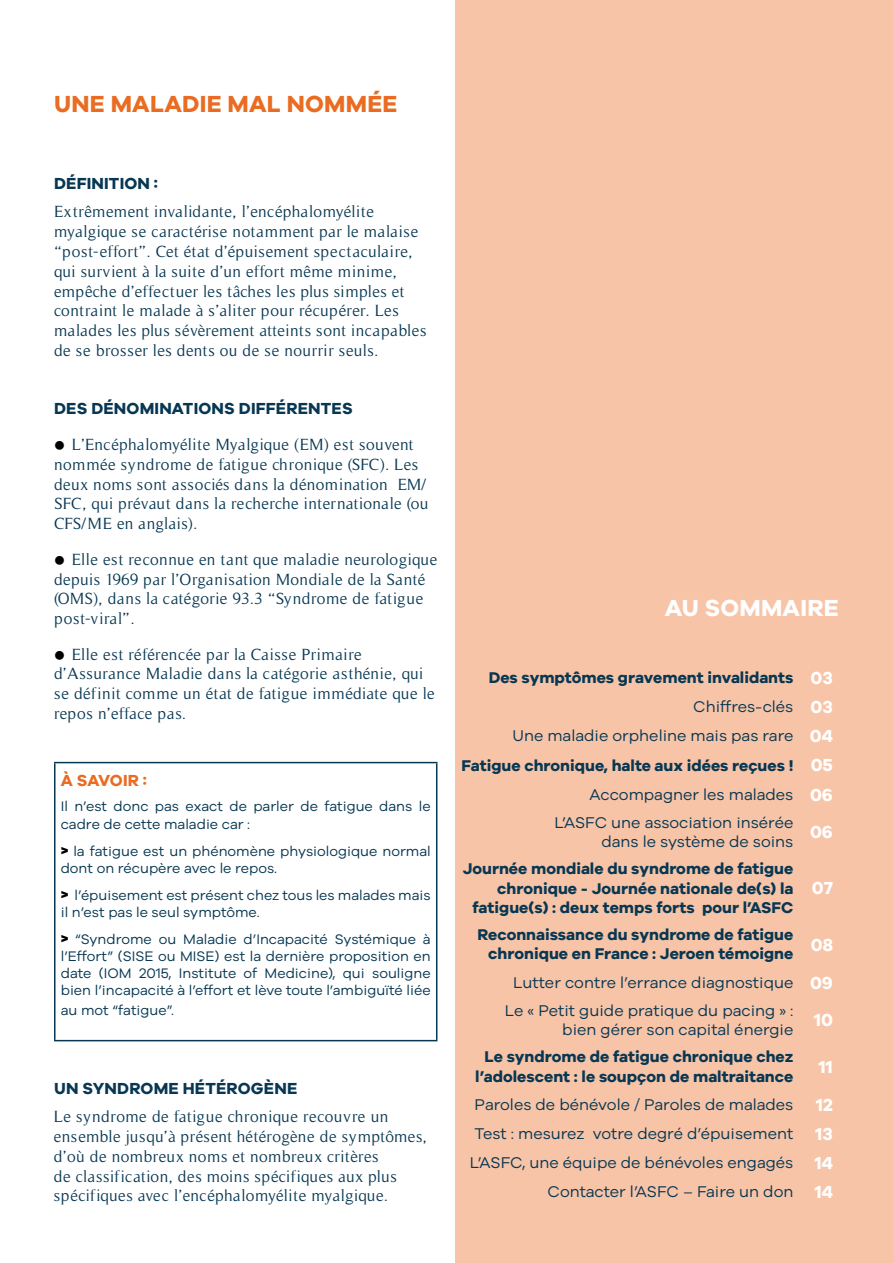
<style>
.page{position:relative;width:893px;height:1263px;background:#fff}
.page>*{position:absolute;margin:0;border:0;box-sizing:border-box;transform-origin:0 0}
.t1{font:700 24px "Galyon";letter-spacing:.01em;color:#ea6c22}
.t2{font:700 24px "Galyon";letter-spacing:.01em;color:#fff}
.t3{font:700 18px "Galyon";color:#fff}
.t4{font:16.5px/19.8px "Timeless";letter-spacing:.025em;color:#073752}
.t5{font:700 16.5px "Galyon";letter-spacing:.01em;color:#073752}
.t6{font:700 16.5px "Galyon";letter-spacing:.005em;color:#ea6c22}
.t7{font:16.05px/29.2px "Galyon";color:#073752}
.t8{font:700 16.05px/19.2px "Galyon";color:#073752;text-align:right}
.t9{font:14.25px/17.1px "Galyon";color:#073752}
.s1{font-family:"Californian FB";color:#000}
.s2{font-weight:700;font-size:16.5px;color:#000}
.s3{font-size:18px;color:#fff}
.s4{font-weight:700;font-size:18px;color:#fff}
</style>
<div class="page">
<div style="left:455px;top:0;width:438px;height:1263px;background:#f7c4a7"></div>
<hr style="left:54px;top:762px;width:383px;height:1px;background:#073752">
<hr style="left:54px;top:763px;width:2px;height:277px;background:#073752">
<hr style="left:436px;top:763px;width:1px;height:277px;background:#073752">
<hr style="left:54px;top:1040px;width:383px;height:1px;background:#073752">
<h1 class="t1" style="left:54px;top:89px;width:345px">UNE MALADIE MAL NOMMÉE</h1>
<p class="t5" style="left:54px;top:173px;width:105px">DÉFINITION :</p>
<p class="t4" style="left:54px;top:202px;width:374px">Extrêmement invalidante, l’encéphalomyélite myalgique se caractérise notamment par le malaise “post-effort”. Cet état d’épuisement spectaculaire, qui survient à la suite d’un effort même minime, empêche d’effectuer les tâches les plus simples et contraint le malade à s’aliter pour récupérer. Les malades les plus sévèrement atteints sont incapables de se brosser les dents ou de se nourrir seuls.</p>
<p class="t5" style="left:54px;top:399px;width:300px">DES DÉNOMINATIONS DIFFÉRENTES</p>
<p class="t4" style="left:54px;top:435px;width:376px"><span class="s1">•</span> L’Encéphalomyélite Myalgique (EM) est souvent nommée syndrome de fatigue chronique (SFC). Les deux noms sont associés dans la dénomination EM/ SFC, qui prévaut dans la recherche internationale (ou CFS/ME en anglais).</p>
<p class="t4" style="left:54px;top:549px;width:385px"><span class="s1">•</span> Elle est reconnue en tant que maladie neurologique depuis 1969 par l’Organisation Mondiale de la Santé (OMS), dans la catégorie 93.3 “Syndrome de fatigue post-viral”.</p>
<p class="t4" style="left:54px;top:644px;width:383px"><span class="s1">•</span> Elle est référencée par la Caisse Primaire d’Assurance Maladie dans la catégorie asthénie, qui se définit comme un état de fatigue immédiate que le repos n’efface pas.</p>
<p class="t6" style="left:61px;top:770px;width:88px">À SAVOIR :</p>
<p class="t9" style="left:61px;top:797px;width:371px">Il n’est donc pas exact de parler de fatigue dans le cadre de cette maladie car :</p>
<p class="t9" style="left:61px;top:841px;width:371px"><span class="s2">&gt;</span> la fatigue est un phénomène physiologique normal dont on récupère avec le repos.</p>
<p class="t9" style="left:61px;top:885px;width:371px"><span class="s2">&gt;</span> l’épuisement est présent chez tous les malades mais il n’est pas le seul symptôme.</p>
<p class="t9" style="left:61px;top:929px;width:371px;text-align:justify"><span class="s2">&gt;</span> “Syndrome ou Maladie d’Incapacité Systémique à l’Effort” (SISE ou MISE) est la dernière proposition en date (IOM 2015, Institute of Medicine), qui souligne bien l’incapacité à l’effort et lève toute l’ambiguïté liée</p>
<p class="t9" style="left:61px;top:1000px;width:115px">au mot “fatigue”.</p>
<p class="t5" style="left:54px;top:1078px;width:245px">UN SYNDROME HÉTÉROGÈNE</p>
<p class="t4" style="left:54px;top:1107px;width:375px">Le syndrome de fatigue chronique recouvre un ensemble jusqu’à présent hétérogène de symptômes, d’où de nombreux noms et nombreux critères<br>de classification, des moins spécifiques aux plus spécifiques avec l’encéphalomyélite myalgique.</p>
<h1 class="t2" style="left:665px;top:593px;width:175px">AU SOMMAIRE</h1>
<p class="t8" style="left:489px;top:667px;width:346px">Des symptômes gravement invalidants <span class="s3">03</span></p>
<p class="t7" style="left:693px;top:690px;width:141px">Chiffres-clés <span class="s4">03</span></p>
<p class="t7" style="left:513px;top:719px;width:322px">Une maladie orpheline mais pas rare <span class="s4">04</span></p>
<p class="t8" style="left:461px;top:755px;width:373px">Fatigue chronique, halte aux idées reçues ! <span class="s3">05</span></p>
<p class="t7" style="left:589px;top:778px;width:245px">Accompagner les malades <span class="s4">06</span></p>
<p class="t7" style="left:554px;top:806px;width:240px">L’ASFC une association insérée</p>
<p class="t7" style="left:601px;top:825px;width:194px">dans le système de soins</p>
<p class="t3" style="left:810px;top:821px;width:24px">06</p>
<p class="t8" style="left:463px;top:859px;width:332px">Journée mondiale du syndrome de fatigue chronique - Journée nationale de(s) la fatigue(s) : deux temps forts pour l’ASFC</p>
<p class="t3" style="left:812px;top:877px;width:23px">07</p>
<p class="t8" style="left:478px;top:925px;width:317px">Reconnaissance du syndrome de fatigue chronique en France : Jeroen témoigne</p>
<p class="t3" style="left:811px;top:933px;width:24px">08</p>
<p class="t7" style="left:505px;top:966px;width:330px;line-height:28px;text-indent:8px">Lutter contre l’errance diagnostique <span class="s4">09<br></span>Le « Petit guide pratique du pacing » :</p>
<p class="t7" style="left:562px;top:1013px;width:233px">bien gérer son capital énergie</p>
<p class="t3" style="left:814px;top:1009px;width:20px">10</p>
<p class="t8" style="left:475px;top:1047px;width:320px;text-align:center">Le syndrome de fatigue chronique chez l’adolescent : le soupçon de maltraitance</p>
<p class="t3" style="left:819px;top:1055px;width:16px">11</p>
<p class="t7" style="left:475px;top:1088px;width:320px">Paroles de bénévole / Paroles de malades</p>
<p class="t3" style="left:816px;top:1093px;width:18px">12</p>
<p class="t7" style="left:470px;top:1117px;width:364px;text-align:right">Test : mesurez votre degré d’épuisement <span class="s4">13<br></span>L’ASFC, une équipe de bénévoles engagés <span class="s4">14<br></span>Contacter l’ASFC – Faire un don <span class="s4">14</span></p>
</div>
